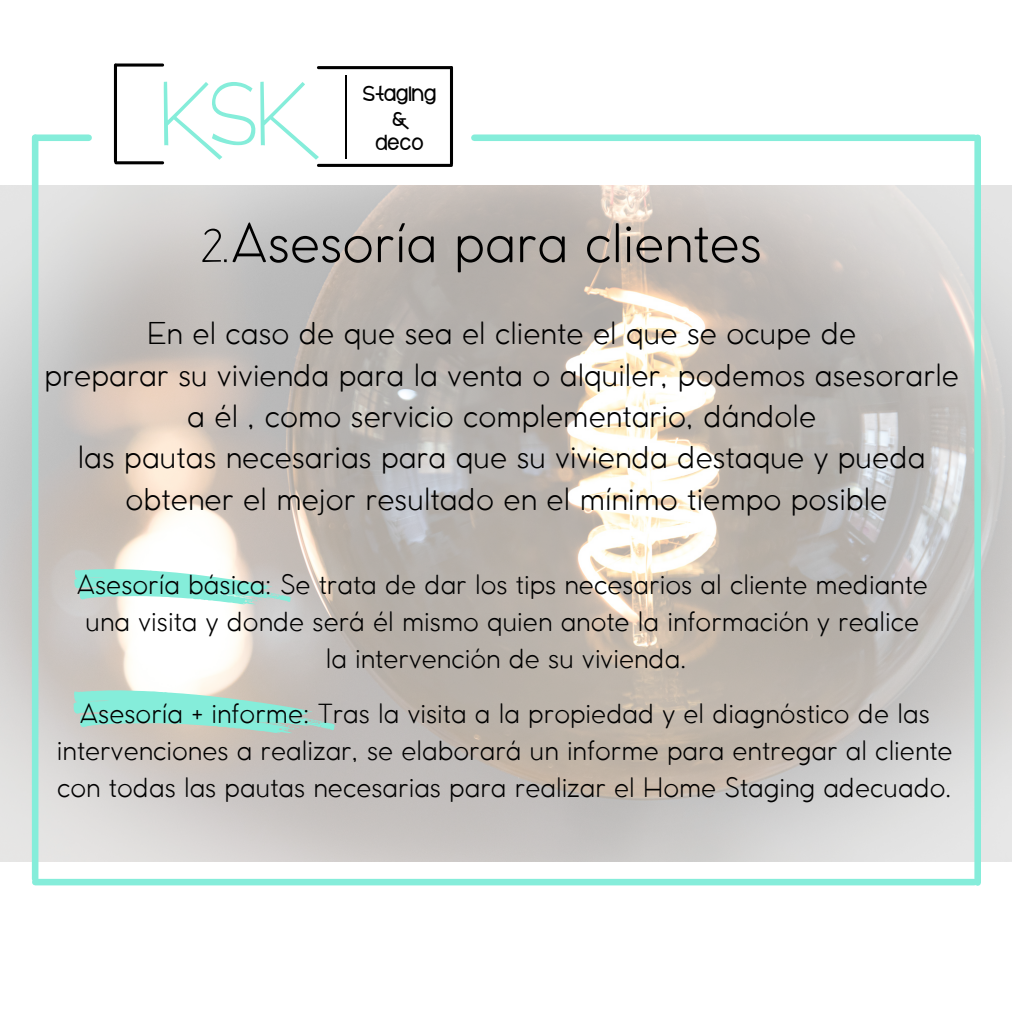
<style>
.page{position:relative;width:1013px;height:1013px;background:#fff}
.page>*{position:absolute;margin:0;border:0;box-sizing:border-box;transform-origin:0 0}
.t1{font:99.5px "cafe&brewery";color:#85edda}
.t2{font:300 52.5px "COCOMAT";color:#000}
.t3{font:300 30px "COCOMAT";color:#000}
.t4{font:300 26.25px/36.5px "COCOMAT";color:#000;text-align:center}
.t5{font:23.75px "cafebrewerybold";color:#000}
.s1{font-family:"cafe&brewery";font-weight:400}
</style>
<div class="page">
<div style="left:35px;top:134px;width:54px;height:7px;background:#85edda"></div>
<div style="left:474px;top:134px;width:500px;height:7px;background:#85edda"></div>
<div style="left:35px;top:878px;width:939px;height:7px;background:#85edda"></div>
<img style="left:0;top:186px;width:1011px;height:675px">
<div style="left:32px;top:138px;width:6px;height:740px;background:#85edda"></div>
<div style="left:974px;top:138px;width:7px;height:744px;background:#85edda"></div>
<hr style="left:345px;top:75px;width:2px;height:84px;background:#000">
<hr style="left:116px;top:64px;width:47px;height:2px;background:#000">
<hr style="left:116px;top:161px;width:47px;height:3px;background:#000">
<hr style="left:114px;top:65px;width:3px;height:96px;background:#000">
<hr style="left:318px;top:66px;width:133px;height:3px;background:#000">
<hr style="left:318px;top:164px;width:133px;height:3px;background:#000">
<hr style="left:450px;top:67px;width:3px;height:97px;background:#000">
<svg style="left:74px;top:569px;width:217px;height:35px"></svg>
<svg style="left:73px;top:690px;width:262px;height:43px"></svg>
<p class="t1" style="left:163px;top:60px;width:146px">KSK</p>
<p class="t5" style="left:363px;top:81px;width:75px">Staging</p>
<p class="t5" style="left:393px;top:106px;width:15px">&amp;</p>
<p class="t5" style="left:376px;top:130px;width:49px">deco</p>
<p class="t2" style="left:202px;top:208px;width:561px"><span class="s1">2.</span>Asesoría para clientes</p>
<p class="t3" style="left:147px;top:314px;width:710px">En el caso de que sea el cliente el que se ocupe de</p>
<p class="t3" style="left:44px;top:355px;width:916px">preparar su vivienda para la venta o alquiler, podemos asesorarle</p>
<p class="t3" style="left:187px;top:396px;width:630px">a él , como servicio complementario, dándole</p>
<p class="t3" style="left:78px;top:437px;width:849px">las pautas necesarias para que su vivienda destaque y pueda</p>
<p class="t3" style="left:125px;top:479px;width:763px">obtener el mejor resultado en el mínimo tiempo posible</p>
<p class="t4" style="left:77px;top:566px;width:852px">Asesoría básica: Se trata de dar los tips necesarios al cliente mediante</p>
<p class="t4" style="left:86px;top:603px;width:835px">una visita y donde será él mismo quien anote la información y realice</p>
<p class="t4" style="left:326px;top:639px;width:363px">la intervención de su vivienda.</p>
<p class="t4" style="left:57px;top:695px;width:897px">Asesoría + informe: Tras la visita a la propiedad y el diagnóstico de las intervenciones a realizar, se elaborará un informe para entregar al cliente con todas las pautas necesarias para realizar el Home Staging adecuado.</p>
</div>
